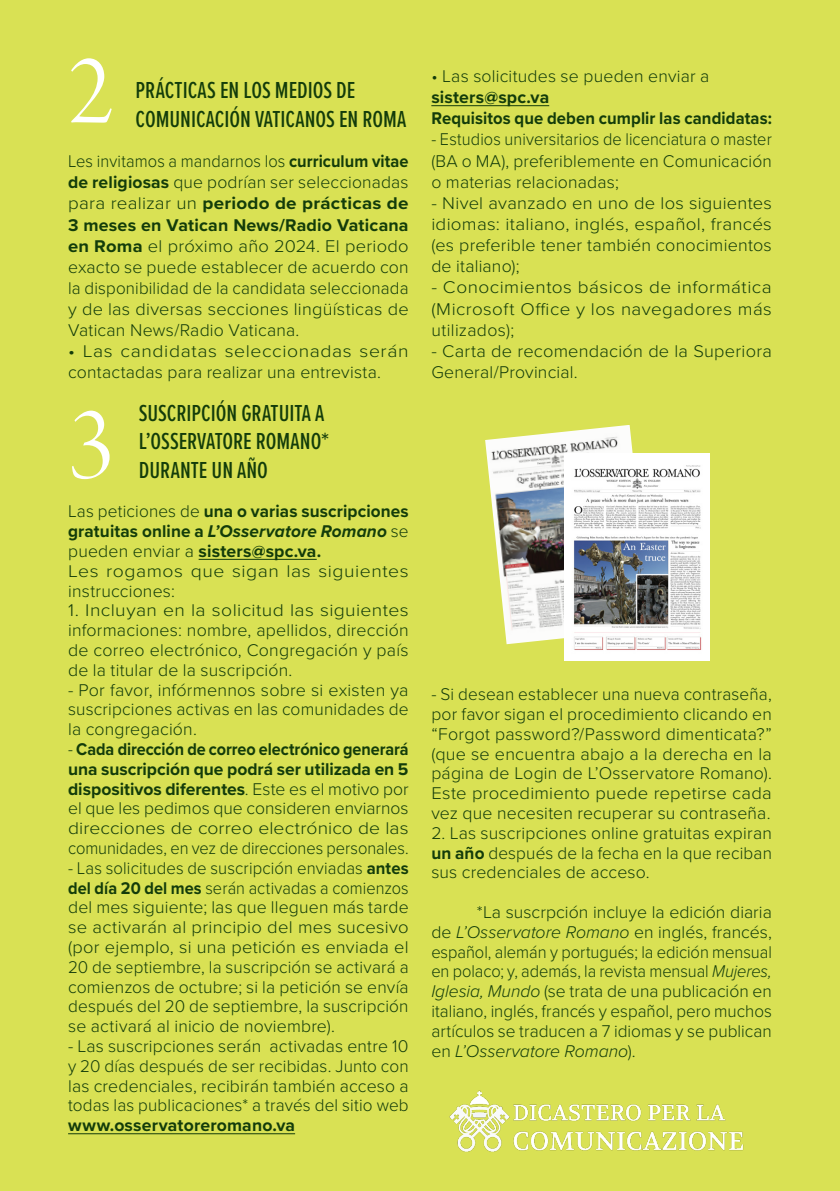
<style>
.page{position:relative;width:840px;height:1191px;background:#fff}
.page>*{position:absolute;margin:0;border:0;box-sizing:border-box;transform-origin:0 0}
.t1{font:106px "Arno Pro Light Display";color:#fff}
.t2{font:500 24px/28.8px "Proxima Nova Ex Cn";color:#133c0a}
.t3{font:300 17.6px/19.8px "Proxima Nova";letter-spacing:.01em;color:#133c0a;text-align:justify}
.t4{font:300 17.6px/21.2px "Proxima Nova";letter-spacing:.01em;color:#133c0a;text-align:justify;scale:.93 1}
.t5{font:300 17.6px/19.8px "Proxima Nova";letter-spacing:.01em;color:#133c0a;text-align:justify;scale:.95 1}
.t6{font:300 17.6px/19.8px "Proxima Nova";letter-spacing:.01em;color:#133c0a;text-align:justify;scale:.92 1}
.t7{font:300 17.6px/19.8px "Proxima Nova";letter-spacing:.01em;color:#133c0a;scale:1.1 1}
.t8{font:300 17.6px/21.2px "Proxima Nova";letter-spacing:.01em;color:#133c0a;text-align:justify;scale:1.04 1}
.t9{font:700 17.6px/19.8px "Proxima Nova";letter-spacing:.005em;color:#133c0a;text-align:justify}
.t10{font:300 17.6px/21.2px "Proxima Nova";letter-spacing:.01em;color:#133c0a;text-align:justify;scale:1.08 1}
.t11{font:300 17.6px/19.8px "Proxima Nova";letter-spacing:.03em;color:#133c0a;scale:1.1 1}
.t12{font:700 17.6px "Proxima Nova";letter-spacing:.005em;color:#133c0a;scale:.94 1}
.s1{font-weight:700}
.s2{font-weight:300}
.s3{font-style:italic}
</style>
<div class="page">
<div style="left:0;top:0;width:839px;height:1191px;background:#d9e154"></div>
<hr style="left:198px;top:559px;width:118px;height:1px;background:#133c0a">
<hr style="left:68px;top:1133px;width:227px;height:1px;background:#133c0a">
<hr style="left:431px;top:105px;width:118px;height:1px;background:#133c0a">
<img style="left:485px;top:425px;width:148px;height:219px">
<img style="left:564px;top:453px;width:145px;height:207px">
<img style="left:449px;top:1090px;width:295px;height:62px">
<p class="t1" style="left:68px;top:33px;width:48px">2</p>
<p class="t2" style="left:135px;top:75px;width:221px">PRÁCTICAS EN LOS MEDIOS DE</p>
<p class="t2" style="left:135px;top:104px;width:272px">COMUNICACIÓN VATICANOS EN ROMA</p>
<p class="t4" style="left:68px;top:150px;width:367px">Les invitamos a mandarnos los <span class="s1">curriculum vitae de religiosas</span> que podrían ser seleccionadas para realizar un <span class="s1">periodo de prácticas de 3 meses en Vatican News/Radio Vaticana en Roma</span> el próximo año 2024. El periodo exacto se puede establecer de acuerdo con la disponibilidad de la candidata seleccionada y de las diversas secciones lingüísticas de Vatican News/Radio Vaticana.</p>
<p class="t7" style="left:68px;top:340px;width:311px;line-height:21.2px">• Las candidatas seleccionadas serán contactadas para realizar una entrevista.</p>
<p class="t1" style="left:68px;top:385px;width:48px">3</p>
<p class="t2" style="left:139px;top:397px;width:191px">SUSCRIPCIÓN GRATUITA A<br>L’OSSERVATORE ROMANO*</p>
<p class="t2" style="left:139px;top:455px;width:130px">DURANTE UN AÑO</p>
<p class="t9" style="left:68px;top:501px;width:342px"><span class="s2">Las peticiones de</span> una o varias suscripciones gratuitas online a <span class="s3">L’Osservatore Romano</span> <span class="s2">se pueden enviar a</span> sisters@spc.va.</p>
<p class="t11" style="left:68px;top:560px;width:311px">Les rogamos que sigan las siguientes instrucciones:</p>
<p class="t7" style="left:68px;top:599px;width:311px;text-align:justify">1. Incluyan en la solicitud las siguientes informaciones: nombre, apellidos, dirección de correo electrónico, Congregación y país de la titular de la suscripción.</p>
<p class="t3" style="left:68px;top:679px;width:342px">- Por favor, infórmennos sobre si existen ya suscripciones activas en las comunidades de la congregación.</p>
<p class="t6" style="left:68px;top:738px;width:371px">- <span class="s1">Cada dirección de correo electrónico generará una suscripción que podrá ser utilizada en 5 dispositivos diferentes</span>. Este es el motivo por el que les pedimos que consideren enviarnos direcciones de correo electrónico de las comunidades, en vez de direcciones personales.</p>
<p class="t5" style="left:68px;top:857px;width:360px">- Las solicitudes de suscripción enviadas <span class="s1">antes del día 20 del mes</span> serán activadas a comienzos del mes siguiente; las que lleguen más tarde se activarán al principio del mes sucesivo (por ejemplo, si una petición es enviada el 20 de septiembre, la suscripción se activará a comienzos de octubre; si la petición se envía después del 20 de septiembre, la suscripción se activará al inicio de noviembre).</p>
<p class="t3" style="left:68px;top:1035px;width:342px">- Las suscripciones serán activadas entre 10 y 20 días después de ser recibidas. Junto con las credenciales, recibirán también acceso a todas las publicaciones* a través del sitio web <span class="s1">www.osservatoreromano.va</span></p>
<p class="t3" style="left:431px;top:65px;width:279px">• Las solicitudes se pueden enviar a</p>
<p class="t9" style="left:431px;top:87px;width:119px">sisters@spc.va</p>
<p class="t12" style="left:431px;top:105px;width:363px">Requisitos que deben cumplir las candidatas:</p>
<p class="t4" style="left:431px;top:128px;width:367px">- Estudios universitarios de licenciatura o master (BA o MA), preferiblemente en Comunicación o materias relacionadas;</p>
<p class="t8" style="left:431px;top:191px;width:329px">- Nivel avanzado en uno de los siguientes idiomas: italiano, inglés, español, francés (es preferible tener también conocimientos de italiano);</p>
<p class="t10" style="left:431px;top:276px;width:316px">- Conocimientos básicos de informática (Microsoft Office y los navegadores más utilizados);</p>
<p class="t3" style="left:431px;top:339px;width:342px;line-height:21.2px">- Carta de recomendación de la Superiora<br>General/Provincial.</p>
<p class="t3" style="left:431px;top:683px;width:342px">- Si desean establecer una nueva contraseña, por favor sigan el procedimiento clicando en “Forgot password?/Password dimenticata?” (que se encuentra abajo a la derecha en la página de Login de L’Osservatore Romano).<br>Este procedimiento puede repetirse cada vez que necesiten recuperar su contraseña.</p>
<p class="t3" style="left:431px;top:822px;width:342px">2. Las suscripciones online gratuitas expiran <span class="s1">un año</span> después de la fecha en la que reciban sus credenciales de acceso.</p>
<p class="t3" style="left:431px;top:901px;width:342px;text-indent:45px">*La suscrpción incluye la edición diaria de <span class="s3">L’Osservatore Romano</span> en inglés, francés, español, alemán y portugués; la edición mensual en polaco; y, además, la revista mensual <span class="s3">Mujeres, Iglesia, Mundo</span> (se trata de una publicación en italiano, inglés, francés y español, pero muchos artículos se traducen a 7 idiomas y se publican en <span class="s3">L’Osservatore Romano</span>).</p>
</div>
